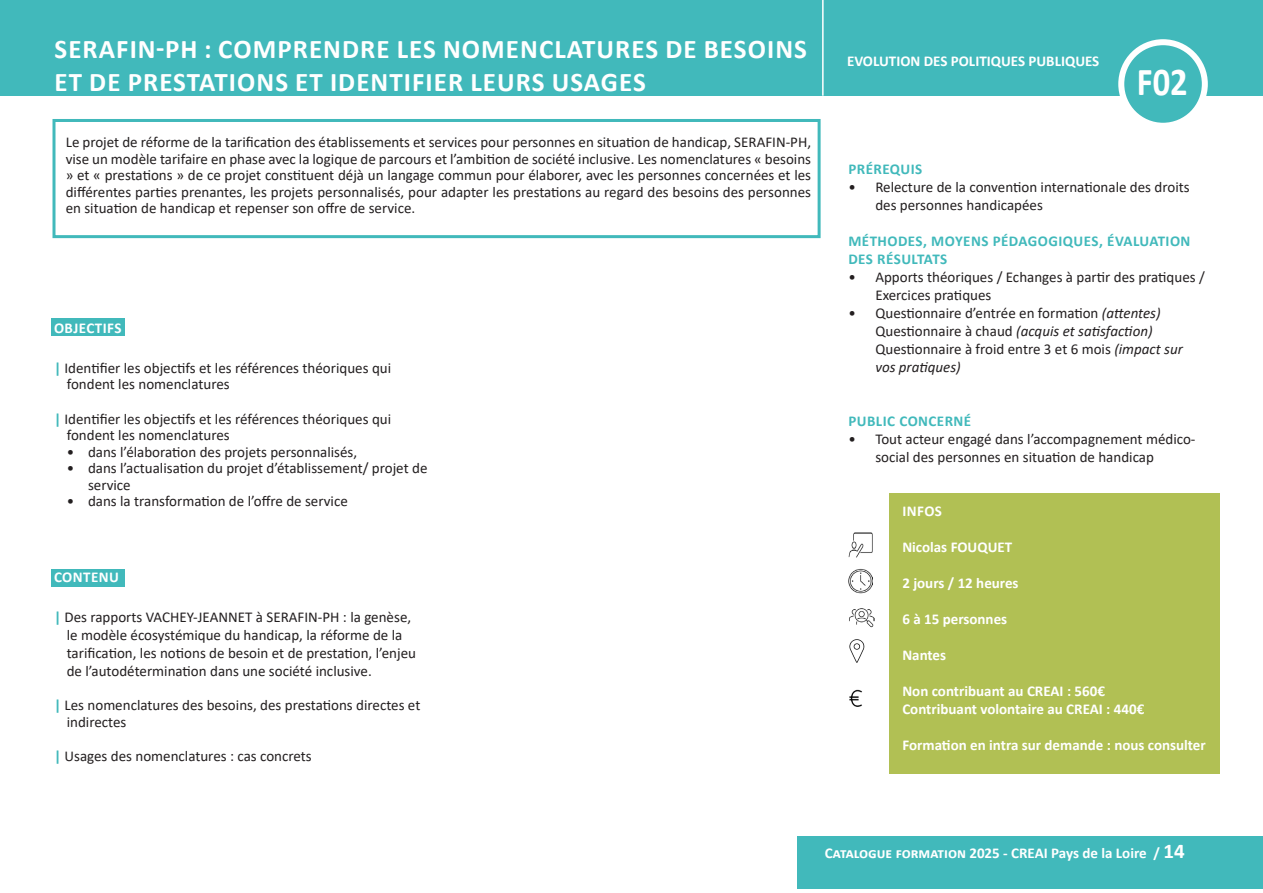
<style>
.page{position:relative;width:1263px;height:893px;background:#fff}
.page>*{position:absolute;margin:0;border:0;box-sizing:border-box;transform-origin:0 0}
.t1{font:700 39.75px "Calibri";color:#fff;scale:.87 1}
.t2{font:700 27px/32.4px "Calibri";letter-spacing:.04em;color:#fff}
.t3{font:15px/16.5px "Calibri";color:#231f20}
.t4{font:700 15px "Calibri";color:#fff}
.t5{font:700 15px/18px "Calibri";letter-spacing:.03em;color:#41b9bb}
.t6{font:italic 15px "Calibri";color:#231f20}
.t7{font:700 15px "Calibri";letter-spacing:.03em;color:#fff}
.s1{font-weight:700;color:#41b9bb}
.s2{font-style:italic}
.s3{font-style:normal}
.s4{font-size:21px}
</style>
<div class="page">
<div style="left:797px;top:836px;width:466px;height:53px;background:#41b9bb"></div>
<div style="left:889px;top:493px;width:330px;height:281px;background:#b1c054"></div>
<div style="left:0;top:0;width:1263px;height:96px;background:#41b9bb"></div>
<div style="left:51px;top:569px;width:74px;height:17px;background:#41b9bb"></div>
<div style="left:51px;top:319px;width:74px;height:17px;background:#41b9bb"></div>
<div style="left:52px;top:119px;width:769px;height:119px;border:3px solid #41b9bb"></div>
<div style="left:1121px;top:42px;width:84px;height:84px;background:#41b9bb;border-radius:50%"></div>
<div style="left:1118px;top:39px;width:90px;height:90px;border:6px solid #fff;border-radius:50%"></div>
<img style="left:848px;top:532px;width:25px;height:26px">
<img style="left:848px;top:569px;width:25px;height:25px">
<img style="left:849px;top:608px;width:26px;height:19px">
<img style="left:849px;top:639px;width:15px;height:23px">
<img style="left:849px;top:689px;width:13px;height:17px">
<hr style="left:822px;top:0;width:2px;height:96px;background:#fff">
<p class="t2" style="left:55px;top:33px;width:754px">SERAFIN-PH : COMPRENDRE LES NOMENCLATURES DE BESOINS<br>ET DE PRESTATIONS ET IDENTIFIER LEURS USAGES</p>
<p class="t3" style="left:66px;top:134px;width:747px;text-align:justify">Le projet de réforme de la tarification des établissements et services pour personnes en situation de handicap, SERAFIN-PH, vise un modèle tarifaire en phase avec la logique de parcours et l’ambition de société inclusive. Les nomenclatures « besoins » et « prestations » de ce projet constituent déjà un langage commun pour élaborer, avec les personnes concernées et les différentes parties prenantes, les projets personnalisés, pour adapter les prestations au regard des besoins des personnes en situation de handicap et repenser son offre de service.</p>
<p class="t7" style="left:54px;top:317px;width:69px">OBJECTIFS</p>
<p class="t3" style="left:67px;top:359px;width:326px;text-indent:-13px"><span class="s1">|</span> Identifier les objectifs et les références théoriques qui fondent les nomenclatures</p>
<p class="t3" style="left:67px;top:410px;width:326px;text-indent:-13px"><span class="s1">|</span> Identifier les objectifs et les références théoriques qui fondent les nomenclatures</p>
<p class="t3" style="left:67px;top:443px;width:292px">• dans l’élaboration des projets personnalisés,</p>
<p class="t3" style="left:88px;top:459px;width:341px;text-indent:-21px">• dans l’actualisation du projet d’établissement/ projet de service</p>
<p class="t3" style="left:67px;top:492px;width:283px">• dans la transformation de l’offre de service</p>
<p class="t7" style="left:54px;top:567px;width:66px">CONTENU</p>
<p class="t3" style="left:67px;top:607px;width:351px;line-height:18px;text-indent:-13px"><span class="s1">|</span> Des rapports VACHEY-JEANNET à SERAFIN-PH : la genèse, le modèle écosystémique du handicap, la réforme de la tarification, les notions de besoin et de prestation, l’enjeu de l’autodétermination dans une société inclusive.</p>
<p class="t3" style="left:67px;top:697px;width:355px;text-indent:-13px"><span class="s1">|</span> Les nomenclatures des besoins, des prestations directes et indirectes</p>
<p class="t3" style="left:54px;top:748px;width:259px"><span class="s1">|</span> Usages des nomenclatures : cas concrets</p>
<p class="t4" style="left:847px;top:50px;width:254px">EVOLUTION DES POLITIQUES PUBLIQUES</p>
<p class="t1" style="left:1137px;top:54px;width:60px">F02</p>
<p class="t5" style="left:848px;top:160px;width:76px">PRÉREQUIS</p>
<p class="t3" style="left:875px;top:177px;width:316px;line-height:18px;text-indent:-27px">• Relecture de la convention internationale des droits des personnes handicapées</p>
<p class="t5" style="left:848px;top:232px;width:344px">MÉTHODES, MOYENS PÉDAGOGIQUES, ÉVALUATION<br>DES RÉSULTATS</p>
<p class="t3" style="left:875px;top:267px;width:331px;line-height:18px;text-indent:-27px">• Apports théoriques / Echanges à partir des pratiques /<br>Exercices pratiques</p>
<p class="t3" style="left:848px;top:304px;width:314px">• Questionnaire d’entrée en formation <span class="s2">(attentes)</span></p>
<p class="t6" style="left:875px;top:320px;width:279px"><span class="s3">Questionnaire à chaud</span> (acquis et satisfaction)</p>
<p class="t3" style="left:875px;top:340px;width:309px">Questionnaire à froid entre 3 et 6 mois <span class="s2">(impact sur</span></p>
<p class="t6" style="left:875px;top:356px;width:87px">vos pratiques)</p>
<p class="t5" style="left:848px;top:412px;width:124px">PUBLIC CONCERNÉ</p>
<p class="t3" style="left:875px;top:429px;width:322px;line-height:18px;text-indent:-27px">• Tout acteur engagé dans l’accompagnement médico&shy;social des personnes en situation de handicap</p>
<p class="t4" style="left:902px;top:500px;width:41px">INFOS</p>
<p class="t4" style="left:902px;top:536px;width:111px">Nicolas FOUQUET</p>
<p class="t4" style="left:902px;top:572px;width:118px">2 jours / 12 heures</p>
<p class="t4" style="left:902px;top:608px;width:106px">6 à 15 personnes</p>
<p class="t4" style="left:902px;top:644px;width:45px">Nantes</p>
<p class="t4" style="left:902px;top:680px;width:204px">Non contribuant au CREAI : 560€</p>
<p class="t4" style="left:902px;top:698px;width:243px">Contribuant volontaire au CREAI : 440€</p>
<p class="t4" style="left:902px;top:734px;width:305px">Formation en intra sur demande : nous consulter</p>
<p class="t4" style="left:825px;top:843px;width:361px">Catalogue formation 2025 - CREAI Pays de la Loire / <span class="s4">14</span></p>
</div>
